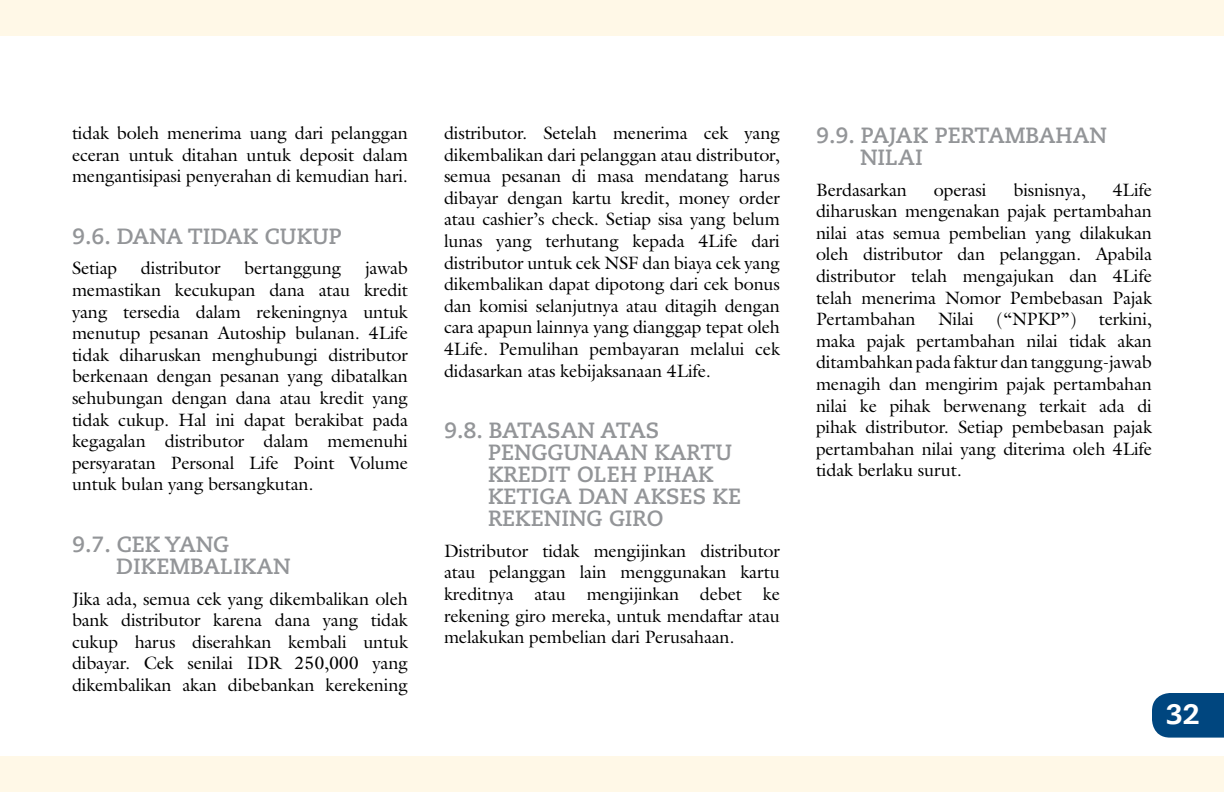
<style>
.page{position:relative;width:1224px;height:792px;background:#fff}
.page>*{position:absolute;margin:0;border:0;box-sizing:border-box;transform-origin:0 0}
.t1{font:800 28px "Caecilia LT Std";color:#fff}
.t2{font:700 22px/22px "Caecilia LT Std";color:#939598}
.t3{font:18px/21.6px "Galliard Std";letter-spacing:-.01em;color:#000;text-align:justify}
</style>
<div class="page">
<div style="left:0;top:0;width:1224px;height:36px;background:#fff8e7"></div>
<div style="left:0;top:756px;width:1224px;height:36px;background:#fff8e7"></div>
<div style="left:1152px;top:693px;width:72px;height:45px;background:#00467f"></div>
<p class="t3" style="left:72px;top:122px;width:337px">tidak boleh menerima uang dari pelanggan eceran untuk ditahan untuk deposit dalam mengantisipasi penyerahan di kemudian hari.</p>
<p class="t2" style="left:72px;top:225px;width:271px">9.6. DANA TIDAK CUKUP</p>
<p class="t3" style="left:72px;top:257px;width:47px">Setiap</p>
<p class="t3" style="left:141px;top:257px;width:81px">distributor</p>
<p class="t3" style="left:244px;top:257px;width:99px">bertanggung</p>
<p class="t3" style="left:72px;top:257px;width:338px;text-indent:293px">jawab memastikan kecukupan dana atau kredit yang tersedia dalam rekeningnya untuk menutup pesanan Autoship bulanan. 4Life tidak diharuskan menghubungi distributor berkenaan dengan pesanan yang dibatalkan sehubungan dengan dana atau kredit yang tidak cukup. Hal ini dapat berakibat pada kegagalan distributor dalam memenuhi persyaratan Personal Life Point Volume untuk bulan yang bersangkutan.</p>
<p class="t2" style="left:116px;top:534px;width:176px;text-indent:-44px">9.7. CEK YANG<br>DIKEMBALIKAN</p>
<p class="t3" style="left:72px;top:587px;width:338px">Jika ada, semua cek yang dikembalikan oleh bank distributor karena dana yang tidak cukup harus diserahkan kembali untuk dibayar. Cek senilai IDR 250,000 yang dikembalikan akan dibebankan kerekening</p>
<p class="t3" style="left:444px;top:122px;width:338px">distributor. Setelah menerima cek yang dikembalikan dari pelanggan atau distributor, semua pesanan di masa mendatang harus dibayar dengan kartu kredit, money order atau cashier’s check. Setiap sisa yang belum lunas yang terhutang kepada 4Life dari distributor untuk cek NSF dan biaya cek yang dikembalikan dapat dipotong dari cek bonus dan komisi selanjutnya atau ditagih dengan cara apapun lainnya yang dianggap tepat oleh 4Life. Pemulihan pembayaran melalui cek didasarkan atas kebijaksanaan 4Life.</p>
<p class="t2" style="left:488px;top:420px;width:255px;text-indent:-44px">9.8. BATASAN ATAS<br>PENGGUNAAN KARTU<br>KREDIT OLEH PIHAK<br>KETIGA DAN AKSES KE<br>REKENING GIRO</p>
<p class="t3" style="left:444px;top:540px;width:338px">Distributor tidak mengijinkan distributor atau pelanggan lain menggunakan kartu kreditnya atau mengijinkan debet ke rekening giro mereka, untuk mendaftar atau melakukan pembelian dari Perusahaan.</p>
<p class="t2" style="left:860px;top:125px;width:248px;text-indent:-44px">9.9. PAJAK PERTAMBAHAN<br>NILAI</p>
<p class="t3" style="left:816px;top:178px;width:92px">Berdasarkan</p>
<p class="t3" style="left:934px;top:178px;width:54px">operasi</p>
<p class="t3" style="left:1014px;top:178px;width:74px">bisnisnya,</p>
<p class="t3" style="left:816px;top:178px;width:338px;text-indent:297px">4Life diharuskan mengenakan pajak pertambahan nilai atas semua pembelian yang dilakukan oleh distributor dan pelanggan. Apabila distributor telah mengajukan dan 4Life telah menerima Nomor Pembebasan Pajak Pertambahan Nilai (“NPKP”) terkini, maka pajak pertambahan nilai tidak akan ditambahkan pada faktur dan tanggung-jawab menagih dan mengirim pajak pertambahan nilai ke pihak berwenang terkait ada di pihak distributor. Setiap pembebasan pajak pertambahan nilai yang diterima oleh 4Life tidak berlaku surut.</p>
<h1 class="t1" style="left:1166px;top:697px;width:35px">32</h1>
</div>
